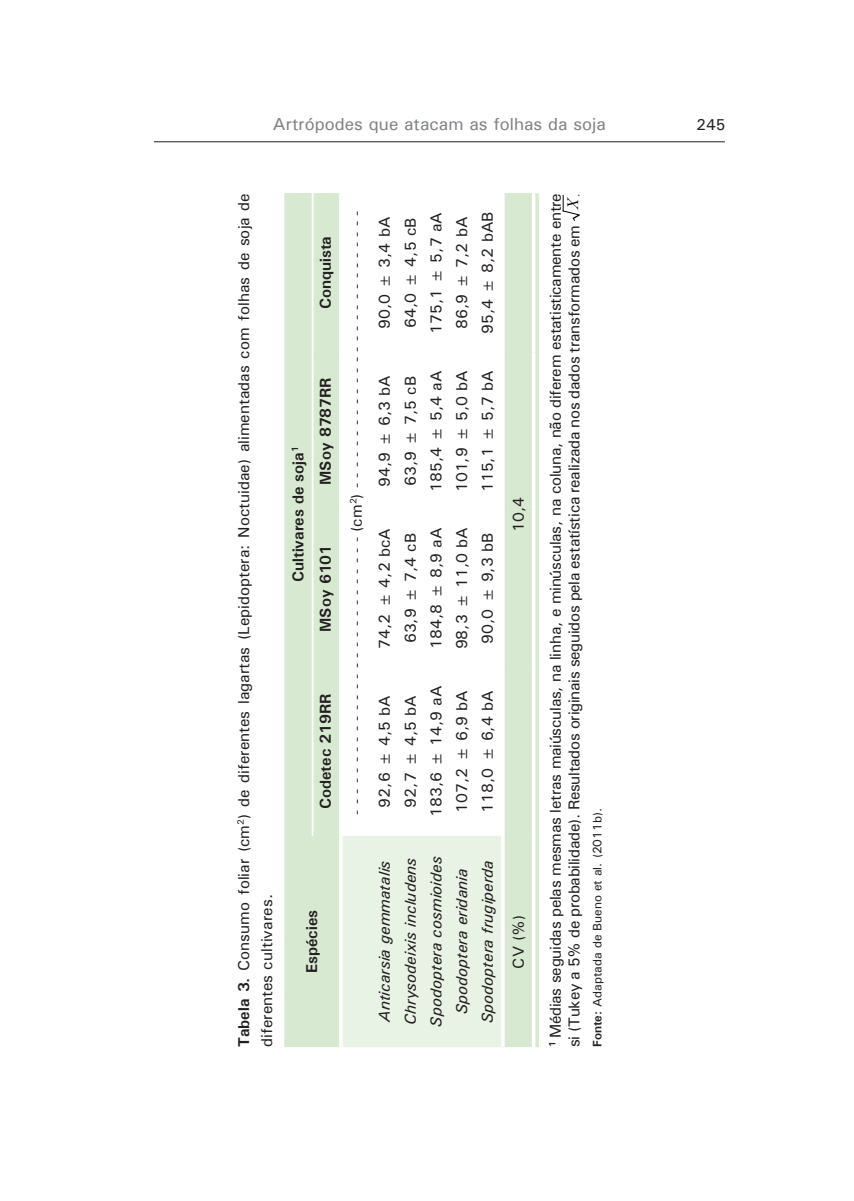
<style>
.page{position:relative;width:854px;height:1201px;background:#fff}
.page>*{position:absolute;margin:0;border:0;box-sizing:border-box;transform-origin:0 0}
.t1{font:17.5px "Univers";color:#808285}
.t2{font:15.75px/18.9px "Univers";letter-spacing:-.02em;color:#231f20}
.t3{font:15.75px/23.1px "Univers";color:#231f20}
.t4{font:italic 15.75px "Univers";color:#231f20}
.t5{font:700 15.75px "Univers";color:#231f20}
.t6{font:italic 15.75px "Times New Roman";color:#000}
.t7{font:12.25px "Univers";color:#231f20}
.t8{font:10.5px "Univers";color:#231f20}
.s1{font-weight:700}
</style>
<div class="page">
<hr style="left:154px;top:141px;width:570px;height:1px;background:#231f20">
<svg style="left:284px;top:193px;width:254px;height:854px"></svg>
<div style="left:342px;top:835px;width:159px;height:212px;background:#e8f3e5"></div>
<svg style="left:531px;top:835px;width:4px;height:212px"></svg>
<svg style="left:531px;top:667px;width:4px;height:168px"></svg>
<svg style="left:531px;top:510px;width:4px;height:157px"></svg>
<svg style="left:531px;top:352px;width:4px;height:158px"></svg>
<svg style="left:531px;top:193px;width:4px;height:159px"></svg>
<hr style="left:339px;top:835px;width:3px;height:212px;background:#fff">
<hr style="left:501px;top:835px;width:3px;height:212px;background:#fff">
<hr style="left:501px;top:667px;width:3px;height:168px;background:#fff">
<hr style="left:501px;top:510px;width:3px;height:157px;background:#fff">
<hr style="left:501px;top:352px;width:3px;height:158px;background:#fff">
<hr style="left:501px;top:193px;width:3px;height:159px;background:#fff">
<hr style="left:339px;top:667px;width:3px;height:168px;background:#fff">
<hr style="left:339px;top:510px;width:3px;height:157px;background:#fff">
<hr style="left:339px;top:352px;width:3px;height:158px;background:#fff">
<hr style="left:339px;top:193px;width:3px;height:159px;background:#fff">
<hr style="left:311px;top:667px;width:2px;height:168px;background:#fff">
<hr style="left:311px;top:510px;width:2px;height:157px;background:#fff">
<hr style="left:311px;top:352px;width:2px;height:158px;background:#fff">
<hr style="left:311px;top:193px;width:2px;height:159px;background:#fff">
<svg style="left:562px;top:195px;width:18px;height:26px"></svg>
<p class="t1" style="left:273px;top:113px;width:334px">Artrópodes que atacam as folhas da soja</p>
<p class="t2" style="left:695px;top:115px;width:31px">245</p>
<p class="t3" style="left:232px;top:1047px;width:855px;rotate:-90deg"><span class="s1">Tabela 3.</span> Consumo foliar (cm<sup>2</sup>) de diferentes lagartas (Lepidoptera: Noctuidae) alimentadas com folhas de soja de diferentes cultivares.</p>
<p class="t5" style="left:316px;top:309px;width:75px;rotate:-90deg">Conquista</p>
<p class="t5" style="left:288px;top:582px;width:137px;rotate:-90deg">Cultivares de soja<sup>1</sup></p>
<p class="t5" style="left:316px;top:485px;width:109px;rotate:-90deg">MSoy 8787RR</p>
<p class="t5" style="left:316px;top:632px;width:89px;rotate:-90deg">MSoy 6101</p>
<p class="t5" style="left:316px;top:809px;width:117px;rotate:-90deg">Codetec 219RR</p>
<p class="t2" style="left:346px;top:815px;width:606px;rotate:-90deg">- - - - - - - - - - - - - - - - - - - - - - - - - - - (cm<sup>2</sup>) - - - - - - - - - - - - - - - - - - - - - - - - - - -</p>
<p class="t2" style="left:374px;top:329px;width:114px;rotate:-90deg">90,0 ± 3,4 bA</p>
<p class="t2" style="left:400px;top:328px;width:111px;rotate:-90deg">64,0 ± 4,5 cB</p>
<p class="t2" style="left:426px;top:334px;width:123px;rotate:-90deg">175,1 ± 5,7 aA</p>
<p class="t2" style="left:452px;top:329px;width:114px;rotate:-90deg">86,9 ± 7,2 bA</p>
<p class="t2" style="left:477px;top:334px;width:124px;rotate:-90deg">95,4 ± 8,2 bAB</p>
<p class="t2" style="left:374px;top:487px;width:114px;rotate:-90deg">94,9 ± 6,3 bA</p>
<p class="t2" style="left:400px;top:486px;width:111px;rotate:-90deg">63,9 ± 7,5 cB</p>
<p class="t2" style="left:426px;top:492px;width:123px;rotate:-90deg">185,4 ± 5,4 aA</p>
<p class="t2" style="left:452px;top:492px;width:124px;rotate:-90deg">101,9 ± 5,0 bA</p>
<p class="t2" style="left:477px;top:492px;width:124px;rotate:-90deg">115,1 ± 5,7 bA</p>
<p class="t2" style="left:374px;top:648px;width:122px;rotate:-90deg">74,2 ± 4,2 bcA</p>
<p class="t2" style="left:400px;top:643px;width:111px;rotate:-90deg">63,9 ± 7,4 cB</p>
<p class="t2" style="left:426px;top:649px;width:123px;rotate:-90deg">184,8 ± 8,9 aA</p>
<p class="t2" style="left:452px;top:649px;width:124px;rotate:-90deg">98,3 ± 11,0 bA</p>
<p class="t2" style="left:477px;top:643px;width:112px;rotate:-90deg">90,0 ± 9,3 bB</p>
<p class="t2" style="left:374px;top:807px;width:114px;rotate:-90deg">92,6 ± 4,5 bA</p>
<p class="t2" style="left:400px;top:807px;width:114px;rotate:-90deg">92,7 ± 4,5 bA</p>
<p class="t2" style="left:426px;top:817px;width:133px;rotate:-90deg">183,6 ± 14,9 aA</p>
<p class="t2" style="left:452px;top:812px;width:124px;rotate:-90deg">107,2 ± 6,9 bA</p>
<p class="t2" style="left:477px;top:812px;width:124px;rotate:-90deg">118,0 ± 6,4 bA</p>
<p class="t2" style="left:508px;top:532px;width:36px;rotate:-90deg">10,4</p>
<p class="t5" style="left:302px;top:973px;width:64px;rotate:-90deg">Espécies</p>
<p class="t4" style="left:374px;top:1022px;width:163px;rotate:-90deg">Anticarsia gemmatalis</p>
<p class="t4" style="left:400px;top:1024px;width:168px;rotate:-90deg">Chrysodeixis includens</p>
<p class="t4" style="left:426px;top:1026px;width:172px;rotate:-90deg">Spodoptera cosmioides</p>
<p class="t4" style="left:452px;top:1014px;width:147px;rotate:-90deg">Spodoptera eridania</p>
<p class="t4" style="left:477px;top:1022px;width:164px;rotate:-90deg">Spodoptera frugiperda</p>
<p class="t2" style="left:508px;top:968px;width:55px;rotate:-90deg">CV (%)</p>
<p class="t2" style="left:545px;top:1047px;width:855px;rotate:-90deg"><sup>1</sup> Médias seguidas pelas mesmas letras maiúsculas, na linha, e minúsculas, na coluna, não diferem estatisticamente entre si (Tukey a 5% de probabilidade). Resultados originais seguidos pela estatística realizada nos dados transformados em</p>
<p class="t8" style="left:569px;top:197px;width:5px;rotate:-90deg">.</p>
<p class="t6" style="left:562px;top:209px;width:15px;rotate:-90deg">X</p>
<p class="t7" style="left:589px;top:1047px;width:240px;rotate:-90deg"><span class="s1">Fonte:</span> Adaptada de Bueno et al. (2011b).</p>
</div>
